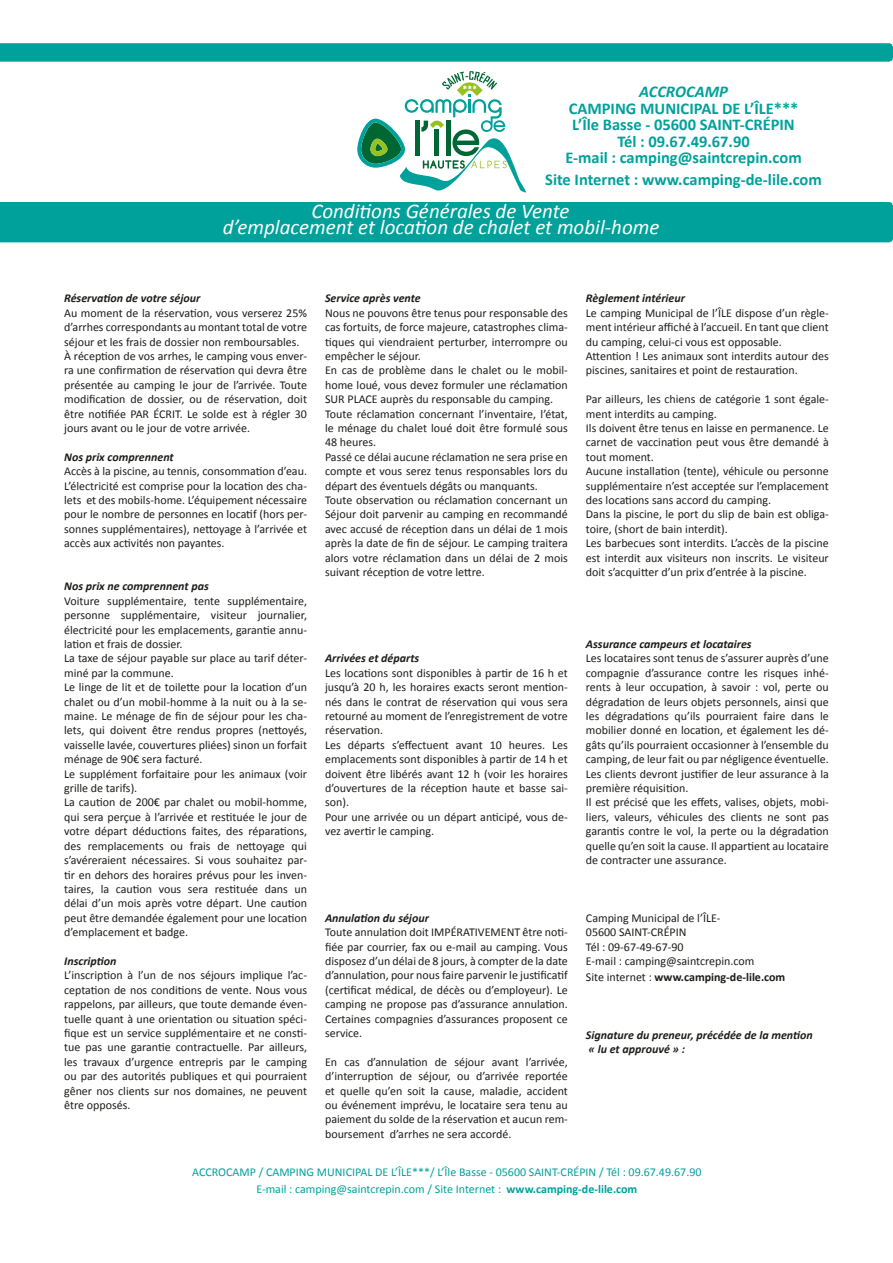
<style>
.page{position:relative;width:893px;height:1263px;background:#fff}
.page>*{position:absolute;margin:0;border:0;box-sizing:border-box;transform-origin:0 0}
.t1{font:italic 21px/16.5px "Calibri";color:#fff;text-align:center}
.t2{font:700 16.5px/16.5px "Calibri";color:#00a19b;text-align:center}
.t3{font:italic 700 16.5px "Calibri";color:#00a19b}
.t4{font:12px/14.4px "Calibri";color:#1d1d1b}
.t5{font:italic 700 12px/14.4px "Calibri";color:#1d1d1b}
.t6{font:12px/16.5px "Calibri";color:#00a19b;text-align:center}
.t7{font:700 12px "Calibri";color:#1d1d1b}
.s1{font-weight:400}
.s2{font-weight:700}
</style>
<div class="page">
<svg style="left:357px;top:71px;width:169px;height:122px"></svg>
<div style="left:0;top:202px;width:893px;height:40px;background:#00a19b"></div>
<svg style="left:0;top:43px;width:893px;height:19px;background:#07a39d"></svg>
<h2 class="t3" style="left:639px;top:81px;width:90px">ACCROCAMP</h2>
<h2 class="t2" style="left:565px;top:100px;width:238px">CAMPING MUNICIPAL DE L’ÎLE***<br>L’Île Basse - 05600 SAINT-CRÉPIN<br>Tél : 09.67.49.67.90<br>E-mail : camping@saintcrepin.com</h2>
<h2 class="t2" style="left:545px;top:171px;width:278px">Site Internet : www.camping-de-lile.com</h2>
<h1 class="t1" style="left:223px;top:202px;width:438px">Conditions Générales de Vente<br>d’emplacement et location de chalet et mobil-home</h1>
<p class="t5" style="left:64px;top:291px;width:138px">Réservation de votre séjour</p>
<p class="t4" style="left:64px;top:306px;width:244px">Au moment de la réservation, vous verserez 25% d’arrhes correspondants au montant total de votre séjour et les frais de dossier non remboursables.<br>À réception de vos arrhes, le camping vous enver&shy;ra une confirmation de réservation qui devra être présentée au camping le jour de l’arrivée. Toute modification de dossier, ou de réservation, doit être notifiée PAR ÉCRIT. Le solde est à régler 30 jours avant ou le jour de votre arrivée.</p>
<p class="t5" style="left:64px;top:450px;width:111px">Nos prix comprennent</p>
<p class="t4" style="left:64px;top:464px;width:244px;text-align:justify">Accès à la piscine, au tennis, consommation d’eau.<br>L’électricité est comprise pour la location des cha&shy;lets et des mobils-home. L’équipement nécessaire pour le nombre de personnes en locatif (hors per&shy;sonnes supplémentaires), nettoyage à l’arrivée et accès aux activités non payantes.</p>
<p class="t5" style="left:64px;top:579px;width:146px">Nos prix ne comprennent pas</p>
<p class="t4" style="left:64px;top:594px;width:244px">Voiture supplémentaire, tente supplémentaire, personne supplémentaire, visiteur journalier, électricité pour les emplacements, garantie annu&shy;lation et frais de dossier.<br>La taxe de séjour payable sur place au tarif déter&shy;miné par la commune.<br>Le linge de lit et de toilette pour la location d’un chalet ou d’un mobil-homme à la nuit ou à la se&shy;maine. Le ménage de fin de séjour pour les cha&shy;lets, qui doivent être rendus propres (nettoyés, vaisselle lavée, couvertures pliées) sinon un forfait ménage de 90€ sera facturé.<br>Le supplément forfaitaire pour les animaux (voir grille de tarifs).<br>La caution de 200€ par chalet ou mobil-homme, qui sera perçue à l’arrivée et restituée le jour de votre départ déductions faites, des réparations, des remplacements ou frais de nettoyage qui s’avéreraient nécessaires. Si vous souhaitez par&shy;tir en dehors des horaires prévus pour les inven&shy;taires, la caution vous sera restituée dans un délai d’un mois après votre départ. Une caution peut être demandée également pour une location d’emplacement et badge.</p>
<p class="t5" style="left:64px;top:954px;width:54px">Inscription</p>
<p class="t4" style="left:64px;top:968px;width:244px;text-align:justify">L’inscription à l’un de nos séjours implique l’ac&shy;ceptation de nos conditions de vente. Nous vous rappelons, par ailleurs, que toute demande éven&shy;tuelle quant à une orientation ou situation spéci&shy;fique est un service supplémentaire et ne consti&shy;tue pas une garantie contractuelle. Par ailleurs, les travaux d’urgence entrepris par le camping ou par des autorités publiques et qui pourraient gêner nos clients sur nos domaines, ne peuvent être opposés.</p>
<p class="t5" style="left:325px;top:291px;width:97px">Service après vente</p>
<p class="t4" style="left:325px;top:306px;width:244px">Nous ne pouvons être tenus pour responsable des cas fortuits, de force majeure, catastrophes clima&shy;tiques qui viendraient perturber, interrompre ou empêcher le séjour.<br>En cas de problème dans le chalet ou le mobil&shy;home loué, vous devez formuler une réclamation SUR PLACE auprès du responsable du camping.<br>Toute réclamation concernant l’inventaire, l’état, le ménage du chalet loué doit être formulé sous 48 heures.<br>Passé ce délai aucune réclamation ne sera prise en compte et vous serez tenus responsables lors du départ des éventuels dégâts ou manquants.<br>Toute observation ou réclamation concernant un Séjour doit parvenir au camping en recommandé avec accusé de réception dans un délai de 1 mois après la date de fin de séjour. Le camping traitera alors votre réclamation dans un délai de 2 mois suivant réception de votre lettre.</p>
<p class="t5" style="left:586px;top:291px;width:101px">Règlement intérieur</p>
<p class="t4" style="left:586px;top:306px;width:244px">Le camping Municipal de l’ÎLE dispose d’un règle&shy;ment intérieur affiché à l’accueil. En tant que client du camping, celui-ci vous est opposable.<br>Attention ! Les animaux sont interdits autour des piscines, sanitaires et point de restauration.</p>
<p class="t4" style="left:586px;top:392px;width:244px">Par ailleurs, les chiens de catégorie 1 sont égale&shy;ment interdits au camping.<br>Ils doivent être tenus en laisse en permanence. Le carnet de vaccination peut vous être demandé à tout moment.<br>Aucune installation (tente), véhicule ou personne supplémentaire n’est acceptée sur l’emplacement des locations sans accord du camping.<br>Dans la piscine, le port du slip de bain est obliga&shy;toire, (short de bain interdit).<br>Les barbecues sont interdits. L’accès de la piscine est interdit aux visiteurs non inscrits. Le visiteur doit s’acquitter d’un prix d’entrée à la piscine.</p>
<p class="t5" style="left:325px;top:651px;width:96px">Arrivées et départs</p>
<p class="t4" style="left:325px;top:666px;width:244px">Les locations sont disponibles à partir de 16 h et jusqu’à 20 h, les horaires exacts seront mention&shy;nés dans le contrat de réservation qui vous sera retourné au moment de l’enregistrement de votre réservation.<br>Les départs s’effectuent avant 10 heures. Les emplacements sont disponibles à partir de 14 h et doivent être libérés avant 12 h (voir les horaires d’ouvertures de la réception haute et basse sai&shy;son).<br>Pour une arrivée ou un départ anticipé, vous de&shy;vez avertir le camping.</p>
<p class="t5" style="left:586px;top:637px;width:167px">Assurance campeurs et locataires</p>
<p class="t4" style="left:586px;top:651px;width:244px">Les locataires sont tenus de s’assurer auprès d’une compagnie d’assurance contre les risques inhé&shy;rents à leur occupation, à savoir : vol, perte ou dégradation de leurs objets personnels, ainsi que les dégradations qu’ils pourraient faire dans le mobilier donné en location, et également les dé&shy;gâts qu’ils pourraient occasionner à l’ensemble du camping, de leur fait ou par négligence éventuelle.<br>Les clients devront justifier de leur assurance à la première réquisition.<br>Il est précisé que les effets, valises, objets, mobi&shy;liers, valeurs, véhicules des clients ne sont pas garantis contre le vol, la perte ou la dégradation quelle qu’en soit la cause. Il appartient au locataire de contracter une assurance.</p>
<p class="t5" style="left:325px;top:910px;width:105px">Annulation du séjour</p>
<p class="t4" style="left:325px;top:925px;width:244px;text-align:justify">Toute annulation doit IMPÉRATIVEMENT être noti&shy;fiée par courrier, fax ou e-mail au camping. Vous disposez d’un délai de 8 jours, à compter de la date d’annulation, pour nous faire parvenir le justificatif (certificat médical, de décès ou d’employeur). Le camping ne propose pas d’assurance annulation.<br>Certaines compagnies d’assurances proposent ce service.</p>
<p class="t4" style="left:325px;top:1054px;width:244px;text-align:justify">En cas d’annulation de séjour avant l’arrivée, d’interruption de séjour, ou d’arrivée reportée et quelle qu’en soit la cause, maladie, accident ou événement imprévu, le locataire sera tenu au paiement du solde de la réservation et aucun rem&shy;boursement d’arrhes ne sera accordé.</p>
<p class="t4" style="left:586px;top:910px;width:170px">Camping Municipal de l’ÎLE-<br>05600 SAINT-CRÉPIN<br>Tél : 09-67-49-67-90<br>E-mail : camping@saintcrepin.com</p>
<p class="t7" style="left:586px;top:970px;width:201px"><span class="s1">Site internet :</span> www.camping-de-lile.com</p>
<p class="t5" style="left:586px;top:1028px;width:228px">Signature du preneur, précédée de la mention « lu et approuvé » :</p>
<p class="t6" style="left:192px;top:1164px;width:511px">ACCROCAMP / CAMPING MUNICIPAL DE L’ÎLE***/ L’Île Basse - 05600 SAINT-CRÉPIN / Tél : 09.67.49.67.90<br>E-mail : camping@saintcrepin.com / Site Internet : <span class="s2">www.camping-de-lile.com</span></p>
</div>
